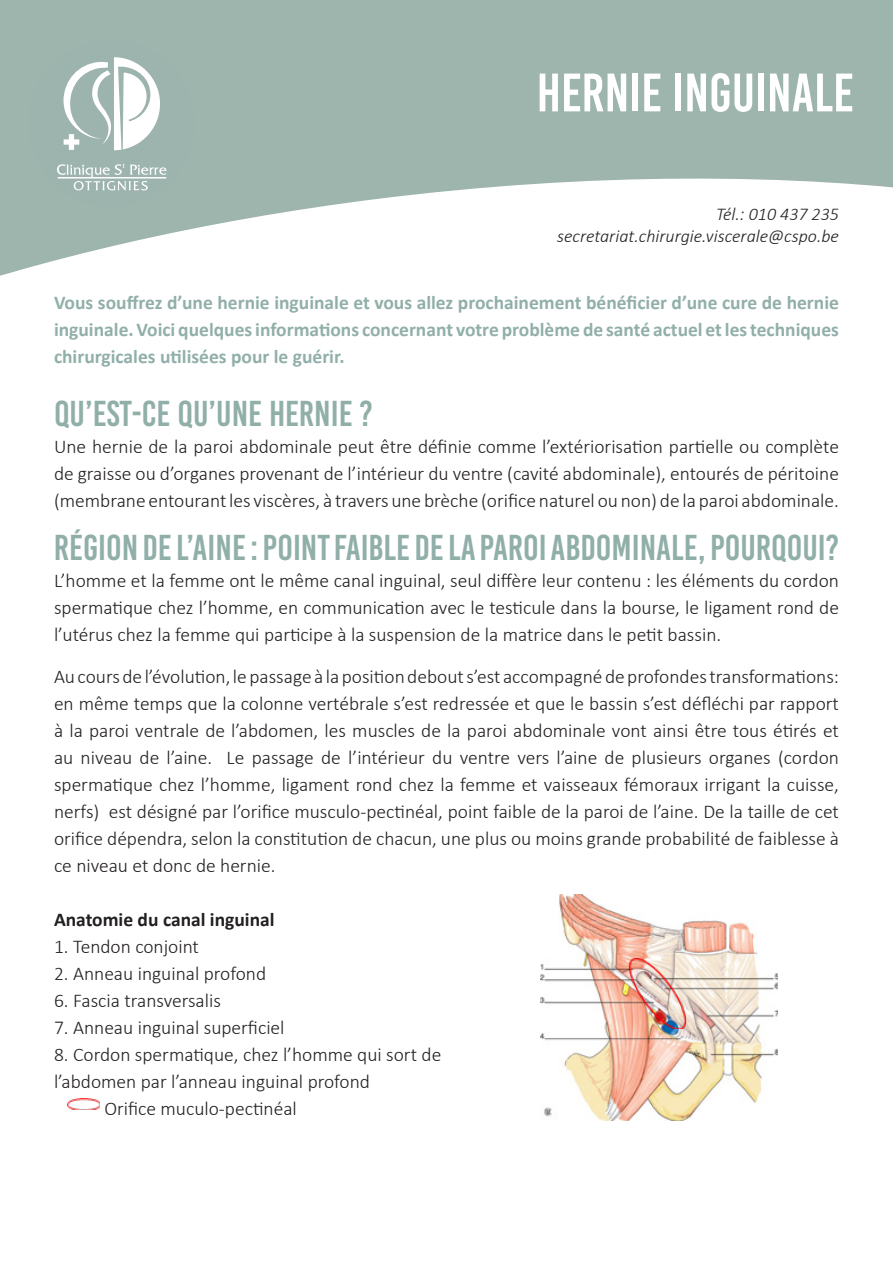
<style>
.page{position:relative;width:893px;height:1263px;background:#fff}
.page>*{position:absolute;margin:0;border:0;box-sizing:border-box;transform-origin:0 0}
.t1{font:54px "Bebas Kai";color:#fff}
.t2{font:36px "Bebas Kai";color:#91afa9}
.t3{font:300 19.5px/27px "Calibri";color:#231f20;text-align:justify}
.t4{font:700 19.5px/27px "Calibri";color:#91afa9;text-align:justify}
.t5{font:700 19.5px "Calibri";color:#231f20}
.t6{font:italic 300 18px "Calibri";color:#231f20}
</style>
<div class="page">
<svg style="left:0;top:0;width:893px;height:276px;fill:#9eb5ae"></svg>
<div style="left:28px;top:40px;width:166px;height:167px;background:#9db4ae;border-radius:50%"></div>
<svg style="left:57px;top:57px;width:110px;height:133px"></svg>
<img style="left:541px;top:895px;width:237px;height:226px">
<img style="left:68px;top:1099px;width:32px;height:10px">
<img style="left:628px;top:957px;width:58px;height:72px">
<p class="t1" style="left:537px;top:64px;width:319px">HERNIE INGUINALE</p>
<p class="t6" style="left:716px;top:203px;width:124px">Tél.: 010 437 235</p>
<p class="t6" style="left:557px;top:225px;width:283px">secretariat.chirurgie.viscerale@cspo.be</p>
<p class="t4" style="left:54px;top:289px;width:786px">Vous souffrez d’une hernie inguinale et vous allez prochainement bénéficier d’une cure de hernie inguinale. Voici quelques informations concernant votre problème de santé actuel et les techniques chirurgicales utilisées pour le guérir.</p>
<p class="t2" style="left:54px;top:395px;width:320px">QU’EST-CE QU’UNE HERNIE ?</p>
<p class="t3" style="left:54px;top:433px;width:786px">Une hernie de la paroi abdominale peut être définie comme l’extériorisation partielle ou complète de graisse ou d’organes provenant de l’intérieur du ventre (cavité abdominale), entourés de péritoine (membrane entourant les viscères, à travers une brèche (orifice naturel ou non) de la paroi abdominale.</p>
<p class="t2" style="left:54px;top:528px;width:786px">RÉGION DE L’AINE : POINT FAIBLE DE LA PAROI ABDOMINALE, POURQOUI?</p>
<p class="t3" style="left:54px;top:567px;width:786px">L’homme et la femme ont le même canal inguinal, seul diffère leur contenu : les éléments du cordon spermatique chez l’homme, en communication avec le testicule dans la bourse, le ligament rond de l’utérus chez la femme qui participe à la suspension de la matrice dans le petit bassin.</p>
<p class="t3" style="left:54px;top:663px;width:786px">Au cours de l’évolution, le passage à la position debout s’est accompagné de profondes transformations: en même temps que la colonne vertébrale s’est redressée et que le bassin s’est défléchi par rapport à la paroi ventrale de l’abdomen, les muscles de la paroi abdominale vont ainsi être tous étirés et au niveau de l’aine. Le passage de l’intérieur du ventre vers l’aine de plusieurs organes (cordon spermatique chez l’homme, ligament rond chez la femme et vaisseaux fémoraux irrigant la cuisse, nerfs) est désigné par l’orifice musculo-pectinéal, point faible de la paroi de l’aine. De la taille de cet orifice dépendra, selon la constitution de chacun, une plus ou moins grande probabilité de faiblesse à ce niveau et donc de hernie.</p>
<p class="t5" style="left:54px;top:906px;width:222px">Anatomie du canal inguinal</p>
<p class="t3" style="left:54px;top:933px;width:147px">1. Tendon conjoint</p>
<p class="t3" style="left:54px;top:960px;width:214px">2. Anneau inguinal profond</p>
<p class="t3" style="left:54px;top:987px;width:168px">6. Fascia transversalis</p>
<p class="t3" style="left:54px;top:1014px;width:232px">7. Anneau inguinal superficiel</p>
<p class="t3" style="left:54px;top:1041px;width:389px">8. Cordon spermatique, chez l’homme qui sort de</p>
<p class="t3" style="left:54px;top:1068px;width:318px">l’abdomen par l’anneau inguinal profond</p>
<p class="t3" style="left:104px;top:1095px;width:194px">Orifice muculo-pectinéal</p>
</div>
